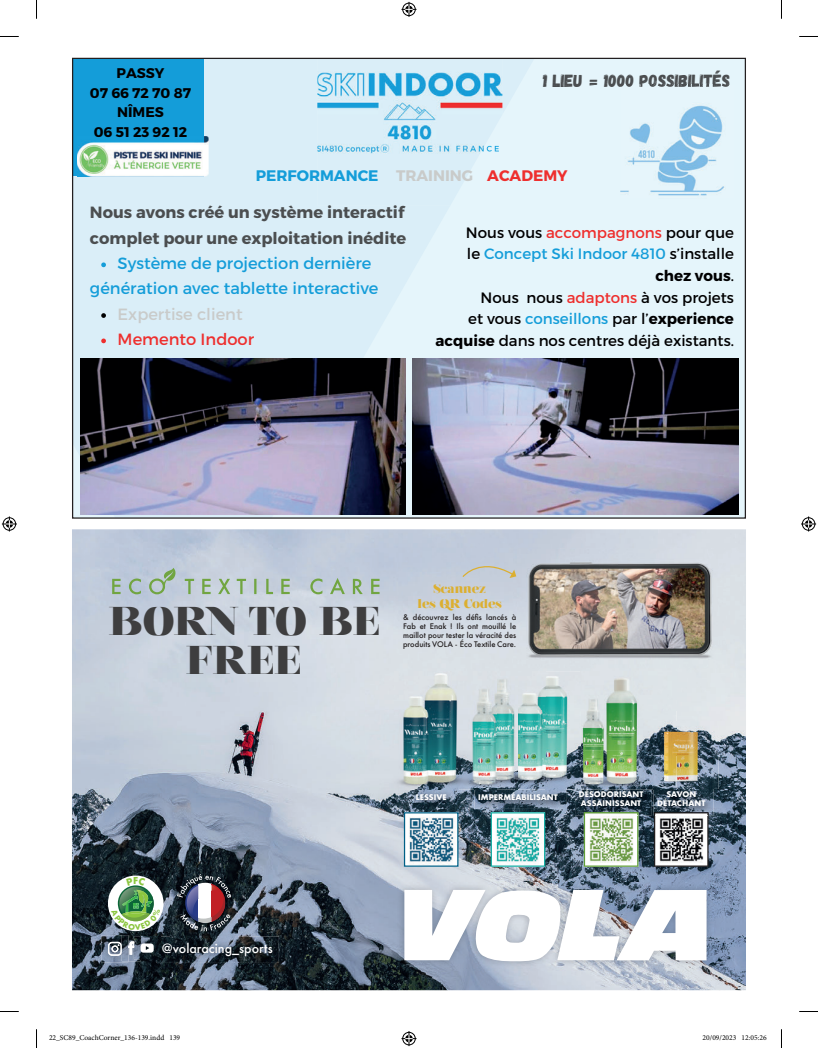
<style>
.page{position:relative;width:818px;height:1048px;background:#fff}
.page>*{position:absolute;margin:0;border:0;box-sizing:border-box;transform-origin:0 0}
.t1{font:900 40px/39.8px "Nouvelle Vague";letter-spacing:.025em;color:#3e3e3f;text-align:center}
.t2{font:17.5px "Gagalin";color:#4b4e50}
.t3{font:700 16.25px/25.4px "Montserrat";color:#4b4e50}
.t4{font:16.25px "Montserrat";color:#149dd9}
.t5{font:16.25px "Montserrat";color:#c9cbca}
.t6{font:16.25px "Montserrat";color:#ee2f2e}
.t7{font:700 15.25px "Montserrat";color:#149dd9}
.t8{font:15px/21.6px "Montserrat";color:#000001;text-align:right}
.t9{font:700 14px/19.5px "Montserrat";color:#000001;text-align:center}
.t10{font:900 12.5px/15px "Nouvelle Vague";color:#dcaf30;text-align:center}
.t11{font:500 12.38px "Futura";color:#fff}
.t12{font:500 7.5px/9px "Futura";color:#231f20;text-align:justify}
.t13{font:700 7.5px/9px "Futura";color:#fff}
.t14{font:7.5px "Minion Pro";color:#000}
.s1{color:#c9cbca}
.s2{color:#ee2f2e}
.s3{color:#149dd9}
.s4{font-weight:700}
</style>
<div class="page">
<div style="left:73px;top:58px;width:672px;height:460px;background:#e5f5fb"></div>
<svg style="left:74px;top:60px;width:460px;height:456px;fill:#daeef8"></svg>
<img style="left:317px;top:60px;width:185px;height:145px">
<img style="left:412px;top:359px;width:326px;height:156px">
<img style="left:80px;top:359px;width:325px;height:156px">
<div style="left:73px;top:58px;width:131px;height:118px;background:#149dd9"></div>
<img style="left:204px;top:136px;width:4px;height:40px">
<img style="left:77px;top:142px;width:127px;height:34px">
<img style="left:620px;top:84px;width:110px;height:112px">
<svg style="left:620px;top:84px;width:13px;height:3px"></svg>
<svg style="left:639px;top:84px;width:90px;height:3px"></svg>
<svg style="left:101px;top:262px;width:5px;height:5px"></svg>
<svg style="left:101px;top:313px;width:5px;height:5px"></svg>
<svg style="left:101px;top:338px;width:5px;height:5px"></svg>
<img style="left:72px;top:529px;width:673px;height:461px">
<img style="left:171px;top:868px;width:66px;height:68px">
<svg style="left:177px;top:873px;width:54px;height:58px"></svg>
<img style="left:156px;top:936px;width:123px;height:26px">
<img style="left:101px;top:935px;width:27px;height:27px">
<img style="left:122px;top:934px;width:19px;height:27px">
<img style="left:122px;top:935px;width:6px;height:26px">
<img style="left:134px;top:936px;width:26px;height:23px">
<svg style="left:108px;top:941px;width:46px;height:14px"></svg>
<div style="left:108px;top:875px;width:55px;height:56px;background:#fff;border-radius:50%"></div>
<img style="left:397px;top:882px;width:316px;height:86px">
<svg style="left:404px;top:889px;width:302px;height:72px"></svg>
<img style="left:580px;top:671px;width:96px;height:79px">
<img style="left:580px;top:750px;width:63px;height:35px">
<img style="left:366px;top:671px;width:214px;height:118px">
<img style="left:643px;top:721px;width:75px;height:67px">
<img style="left:513px;top:549px;width:212px;height:118px">
<img style="left:405px;top:814px;width:51px;height:50px">
<div style="left:403px;top:812px;width:55px;height:54px;border:1px solid #006086"></div>
<img style="left:492px;top:814px;width:51px;height:50px">
<div style="left:490px;top:812px;width:55px;height:54px;border:1px solid #12aba2"></div>
<svg style="left:583px;top:815px;width:55px;height:51px"></svg>
<svg style="left:653px;top:815px;width:55px;height:51px"></svg>
<svg style="left:461px;top:556px;width:55px;height:22px"></svg>
<img style="left:412px;top:790px;width:42px;height:18px">
<img style="left:474px;top:789px;width:91px;height:19px">
<img style="left:496px;top:788px;width:49px;height:1px">
<svg style="left:545px;top:788px;width:20px;height:1px"></svg>
<svg style="left:474px;top:788px;width:22px;height:1px"></svg>
<img style="left:574px;top:785px;width:77px;height:30px">
<svg style="left:574px;top:785px;width:6px;height:4px"></svg>
<img style="left:583px;top:812px;width:55px;height:3px">
<img style="left:653px;top:788px;width:60px;height:27px">
<img style="left:676px;top:787px;width:37px;height:1px">
<svg style="left:643px;top:785px;width:33px;height:4px"></svg>
<img style="left:653px;top:812px;width:55px;height:3px">
<svg style="left:112px;top:578px;width:8px;height:16px"></svg>
<svg style="left:129px;top:578px;width:12px;height:16px"></svg>
<svg style="left:185px;top:578px;width:9px;height:16px"></svg>
<svg style="left:202px;top:578px;width:8px;height:16px"></svg>
<svg style="left:218px;top:578px;width:12px;height:16px"></svg>
<svg style="left:236px;top:578px;width:20px;height:16px"></svg>
<svg style="left:266px;top:578px;width:7px;height:16px"></svg>
<svg style="left:281px;top:578px;width:8px;height:16px"></svg>
<svg style="left:310px;top:578px;width:12px;height:16px"></svg>
<svg style="left:330px;top:578px;width:14px;height:16px"></svg>
<svg style="left:352px;top:578px;width:10px;height:16px"></svg>
<svg style="left:371px;top:578px;width:8px;height:16px"></svg>
<svg style="left:149px;top:567px;width:26px;height:27px"></svg>
<svg style="left:0;top:36px;width:19px;height:1px"></svg>
<svg style="left:799px;top:36px;width:18px;height:1px"></svg>
<svg style="left:0;top:1011px;width:19px;height:1px"></svg>
<svg style="left:799px;top:1011px;width:18px;height:1px"></svg>
<svg style="left:36px;top:0;width:1px;height:19px"></svg>
<svg style="left:36px;top:1029px;width:1px;height:18px"></svg>
<svg style="left:401px;top:2px;width:15px;height:15px"></svg>
<svg style="left:401px;top:1031px;width:15px;height:14px"></svg>
<svg style="left:2px;top:516px;width:15px;height:15px"></svg>
<svg style="left:801px;top:516px;width:14px;height:15px"></svg>
<svg style="left:111px;top:877px;width:49px;height:52px"></svg>
<p class="t9" style="left:90px;top:64px;width:102px">PASSY<br>07 66 72 70 87<br>NÎMES<br>06 51 23 92 12</p>
<p class="t2" style="left:542px;top:70px;width:189px">1 LIEU = 1000 POSSIBILITÉS</p>
<p class="t7" style="left:256px;top:166px;width:313px">PERFORMANCE <span class="s1">TRAINING</span> <span class="s2">ACADEMY</span></p>
<p class="t3" style="left:90px;top:200px;width:317px">Nous avons créé un système interactif complet pour une exploitation inédite</p>
<p class="t4" style="left:90px;top:278px;width:290px">génération avec tablette interactive</p>
<p class="t4" style="left:118px;top:253px;width:255px">Système de projection dernière</p>
<p class="t5" style="left:118px;top:304px;width:126px">Expertise client</p>
<p class="t6" style="left:118px;top:329px;width:138px">Memento Indoor</p>
<p class="t8" style="left:435px;top:222px;width:300px">Nous vous <span class="s2">accompagnons</span> pour que<br>le <span class="s3">Concept Ski Indoor 4810</span> s’installe <span class="s4">chez vous</span>.<br>Nous nous <span class="s2">adaptons</span> à vos projets<br>et vous <span class="s3">conseillons</span> par l’<span class="s4">experience acquise</span> dans nos centres déjà existants.</p>
<h1 class="t1" style="left:108px;top:601px;width:273px">BORN TO BE<br>FREE</h1>
<p class="t10" style="left:417px;top:581px;width:86px">Scannez<br>les QR Codes</p>
<p class="t12" style="left:403px;top:613px;width:115px">&amp; découvrez les défis lancés à Fab et Enak ! Ils ont mouillé le maillot pour tester la véracité des produits VOLA - Éco Textile Care.</p>
<p class="t13" style="left:415px;top:792px;width:32px">LESSIVE</p>
<p class="t13" style="left:478px;top:792px;width:81px">IMPERMÉABILISANT</p>
<p class="t13" style="left:578px;top:789px;width:66px">DÉSODORISANT<br>ASSAINISSANT</p>
<p class="t13" style="left:656px;top:789px;width:50px;text-align:center">SAVON<br>DÉTACHANT</p>
<p class="t11" style="left:162px;top:940px;width:112px">@volaracing_sports</p>
<p class="t14" style="left:49px;top:1032px;width:133px">22_SC89_CoachCorner_136-139.indd 139</p>
<p class="t14" style="left:702px;top:1032px;width:65px">20/09/2023 12:05:26</p>
</div>
